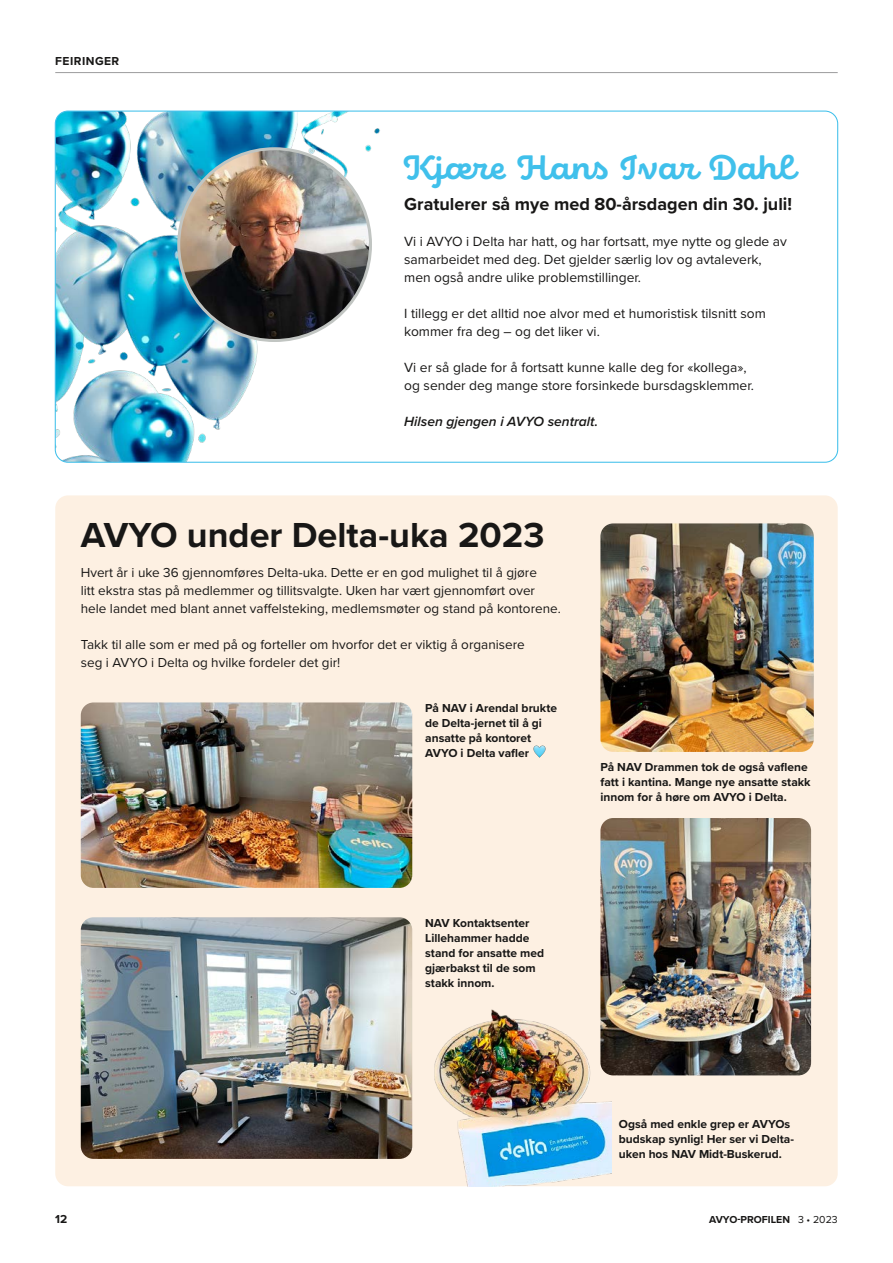
<style>
.page{position:relative;width:893px;height:1263px;background:#fff}
.page>*{position:absolute;margin:0;border:0;box-sizing:border-box;transform-origin:0 0}
.t1{font:700 36px "Proxima Nova";color:#181716}
.t2{font:700 34.5px "Eldwin Script";color:#40c0eb}
.t3{font:700 18px "Proxima Nova";color:#181716}
.t4{font:13.8px/18px "Proxima Nova";color:#181716}
.t5{font:italic 600 13.8px "Proxima Nova";color:#181716}
.t6{font:13.5px/18px "Proxima Nova";color:#181716}
.t7{font:700 12px/15px "Proxima Nova";color:#181716}
.t8{font:700 12px "Proxima Nova";letter-spacing:.04em;color:#181716}
.t9{font:700 10.5px "Proxima Nova";color:#181716}
.s1{font-weight:400}
</style>
<div class="page">
<img style="left:55px;top:111px;width:325px;height:351px">
<div style="left:55px;top:495px;width:783px;height:691px;background:#fdf0e2;border-radius:13px"></div>
<img style="left:81px;top:702px;width:331px;height:186px">
<img style="left:81px;top:917px;width:331px;height:242px">
<img style="left:600px;top:523px;width:214px;height:229px">
<img style="left:600px;top:818px;width:211px;height:257px">
<img style="left:434px;top:1003px;width:177px;height:183px">
<hr style="left:55px;top:72px;width:783px;height:1px;background:#9c9c9d">
<img style="left:179px;top:149px;width:191px;height:191px;border-radius:96px">
<p class="t8" style="left:55px;top:52px;width:66px">FEIRINGER</p>
<h2 class="t2" style="left:404px;top:148px;width:392px">Kjære Hans Ivar Dahl</h2>
<h3 class="t3" style="left:404px;top:191px;width:389px">Gratulerer så mye med 80-årsdagen din 30. juli!</h3>
<p class="t4" style="left:404px;top:232px;width:384px">Vi i AVYO i Delta har hatt, og har fortsatt, mye nytte og glede av samarbeidet med deg. Det gjelder særlig lov og avtaleverk, men også andre ulike problemstillinger.</p>
<p class="t4" style="left:404px;top:304px;width:363px">I tillegg er det alltid noe alvor med et humoristisk tilsnitt som kommer fra deg – og det liker vi.</p>
<p class="t4" style="left:404px;top:358px;width:351px">Vi er så glade for å fortsatt kunne kalle deg for «kollega», og sender deg mange store forsinkede bursdagsklemmer.</p>
<p class="t5" style="left:404px;top:411px;width:195px">Hilsen gjengen i AVYO sentralt.</p>
<h1 class="t1" style="left:81px;top:508px;width:465px">AVYO under Delta-uka 2023</h1>
<p class="t6" style="left:81px;top:563px;width:481px">Hvert år i uke 36 gjennomføres Delta-uka. Dette er en god mulighet til å gjøre<br>litt ekstra stas på medlemmer og tillitsvalgte. Uken har vært gjennomført over hele landet med blant annet vaffelsteking, medlemsmøter og stand på kontorene.</p>
<p class="t6" style="left:81px;top:635px;width:445px">Takk til alle som er med på og forteller om hvorfor det er viktig å organisere seg i AVYO i Delta og hvilke fordeler det gir!</p>
<p class="t7" style="left:425px;top:700px;width:133px">På NAV i Arendal brukte de Delta-jernet til å gi ansatte på kontoret<br>AVYO i Delta vafler</p>
<p class="t7" style="left:600px;top:759px;width:212px">På NAV Drammen tok de også vaflene fatt i kantina. Mange nye ansatte stakk innom for å høre om AVYO i Delta.</p>
<p class="t7" style="left:425px;top:915px;width:120px">NAV Kontaktsenter<br>Lillehammer hadde stand for ansatte med gjærbakst til de som stakk innom.</p>
<p class="t7" style="left:619px;top:1116px;width:177px">Også med enkle grep er AVYOs budskap synlig! Her ser vi Delta&shy;uken hos NAV Midt-Buskerud.</p>
<p class="t7" style="left:55px;top:1211px;width:14px">12</p>
<p class="t9" style="left:709px;top:1211px;width:130px">AVYO-PROFILEN <span class="s1">3 • 2023</span></p>
</div>
